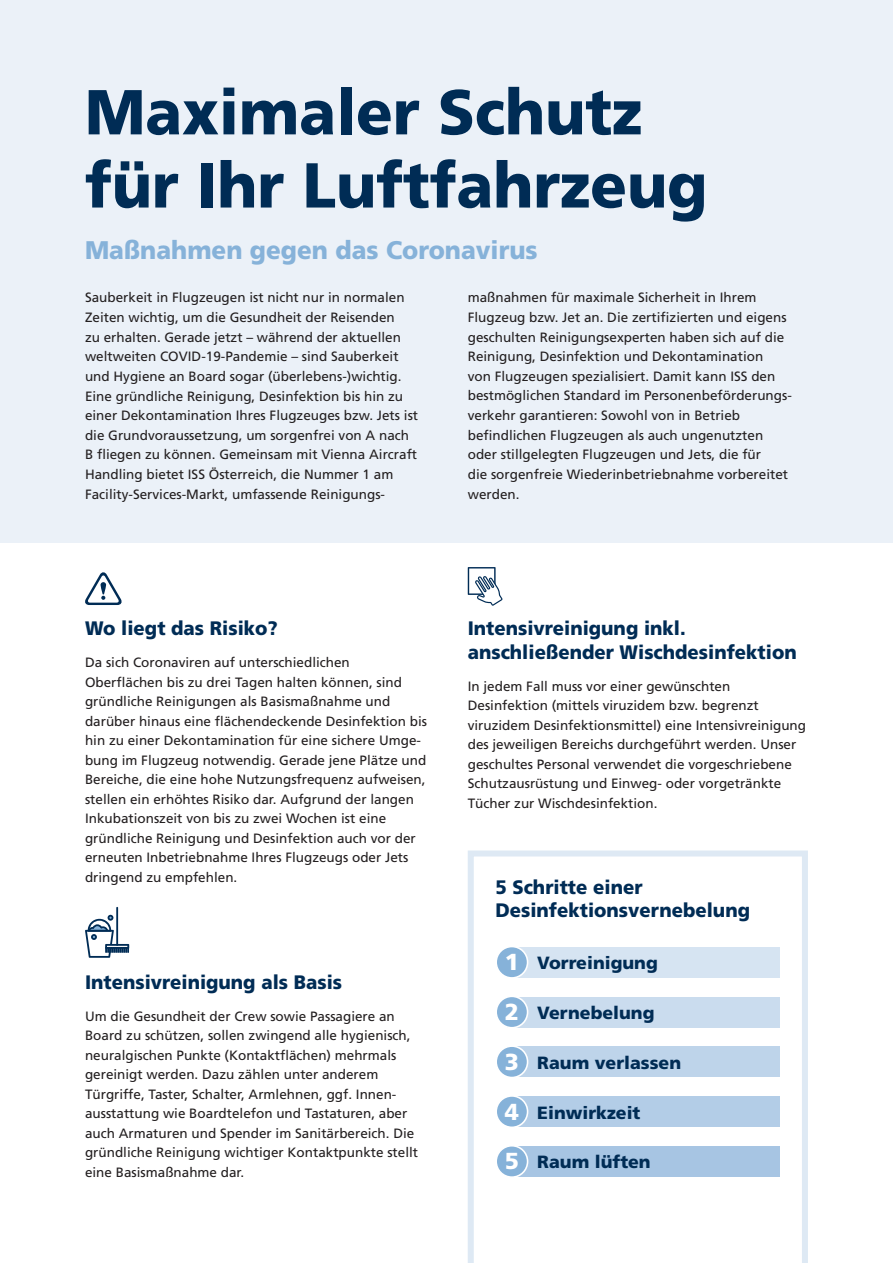
<style>
.page{position:relative;width:893px;height:1263px;background:#fff}
.page>*{position:absolute;margin:0;border:0;box-sizing:border-box;transform-origin:0 0}
.t1{font:900 63.45px/73.2px "Frutiger";color:#002c55;scale:.95 1}
.t2{font:900 25.5px "Frutiger";color:#86b2d9;scale:.95 1}
.t3{font:900 19.5px/23.4px "Frutiger";color:#002c55;scale:.95 1}
.t4{font:900 17.7px "Frutiger";color:#002c55}
.t5{font:13.5px/19.5px "Frutiger";color:#231f20}
.s1{font-size:23.1px;color:#fff}
</style>
<div class="page">
<svg style="left:468px;top:850px;width:340px;height:413px"></svg>
<div style="left:0;top:0;width:893px;height:543px;background:#ebf1f8"></div>
<div style="left:508px;top:947px;width:272px;height:31px;background:#d6e4f2"></div>
<div style="left:508px;top:997px;width:272px;height:30px;background:#cadcee"></div>
<div style="left:508px;top:1047px;width:272px;height:30px;background:#bed4ea"></div>
<div style="left:508px;top:1096px;width:272px;height:31px;background:#b3cde7"></div>
<div style="left:508px;top:1146px;width:272px;height:30px;background:#a7c5e3"></div>
<div style="left:496px;top:946px;width:32px;height:32px;background:#86b2d9;border-radius:50%"></div>
<div style="left:495px;top:946px;width:33px;height:33px;border:2px solid #fff;border-radius:50%"></div>
<div style="left:496px;top:996px;width:32px;height:32px;background:#86b2d9;border-radius:50%"></div>
<div style="left:495px;top:995px;width:33px;height:33px;border:2px solid #fff;border-radius:50%"></div>
<div style="left:496px;top:1046px;width:32px;height:31px;background:#86b2d9;border-radius:50%"></div>
<div style="left:495px;top:1045px;width:33px;height:33px;border:2px solid #fff;border-radius:50%"></div>
<div style="left:496px;top:1096px;width:32px;height:31px;background:#86b2d9;border-radius:50%"></div>
<div style="left:495px;top:1095px;width:33px;height:33px;border:2px solid #fff;border-radius:50%"></div>
<div style="left:496px;top:1146px;width:32px;height:31px;background:#86b2d9;border-radius:50%"></div>
<div style="left:495px;top:1145px;width:33px;height:33px;border:2px solid #fff;border-radius:50%"></div>
<svg style="left:85px;top:572px;width:37px;height:33px"></svg>
<hr style="left:116px;top:907px;width:2px;height:39px;background:#002c55">
<svg style="left:85px;top:915px;width:44px;height:43px"></svg>
<svg style="left:468px;top:567px;width:34px;height:39px"></svg>
<h1 class="t1" style="left:85px;top:75px;width:657px">Maximaler Schutz für Ihr Luftfahrzeug</h1>
<h2 class="t2" style="left:85px;top:235px;width:478px">Maßnahmen gegen das Coronavirus</h2>
<p class="t5" style="left:85px;top:288px;width:335px">Sauberkeit in Flugzeugen ist nicht nur in normalen Zeiten wichtig, um die Gesundheit der Reisenden<br>zu erhalten. Gerade jetzt – während der aktuellen weltweiten COVID-19-Pandemie – sind Sauberkeit und Hygiene an Board sogar (überlebens-)wichtig.<br>Eine gründliche Reinigung, Desinfektion bis hin zu einer Dekontamination Ihres Flugzeuges bzw. Jets ist die Grundvoraussetzung, um sorgenfrei von A nach B fliegen zu können. Gemeinsam mit Vienna Aircraft Handling bietet ISS Österreich, die Nummer 1 am Facility-Services-Markt, umfassende Reinigungs-</p>
<p class="t5" style="left:468px;top:288px;width:326px">maßnahmen für maximale Sicherheit in Ihrem Flugzeug bzw. Jet an. Die zertifizierten und eigens geschulten Reinigungsexperten haben sich auf die Reinigung, Desinfektion und Dekontamination<br>von Flugzeugen spezialisiert. Damit kann ISS den bestmöglichen Standard im Personenbeförderungs&shy;verkehr garantieren: Sowohl von in Betrieb befindlichen Flugzeugen als auch ungenutzten oder stillgelegten Flugzeugen und Jets, die für<br>die sorgenfreie Wiederinbetriebnahme vorbereitet werden.</p>
<h3 class="t3" style="left:85px;top:616px;width:204px">Wo liegt das Risiko?</h3>
<p class="t5" style="left:85px;top:653px;width:344px">Da sich Coronaviren auf unterschiedlichen Oberflächen bis zu drei Tagen halten können, sind gründliche Reinigungen als Basismaßnahme und darüber hinaus eine flächendeckende Desinfektion bis hin zu einer Dekontamination für eine sichere Umge&shy;bung im Flugzeug notwendig. Gerade jene Plätze und Bereiche, die eine hohe Nutzungsfrequenz aufweisen, stellen ein erhöhtes Risiko dar. Aufgrund der langen Inkubationszeit von bis zu zwei Wochen ist eine gründliche Reinigung und Desinfektion auch vor der erneuten Inbetriebnahme Ihres Flugzeugs oder Jets dringend zu empfehlen.</p>
<h3 class="t3" style="left:85px;top:970px;width:272px">Intensivreinigung als Basis</h3>
<p class="t5" style="left:85px;top:1006px;width:335px">Um die Gesundheit der Crew sowie Passagiere an Board zu schützen, sollen zwingend alle hygienisch, neuralgischen Punkte (Kontaktflächen) mehrmals gereinigt werden. Dazu zählen unter anderem Türgriffe, Taster, Schalter, Armlehnen, ggf. Innen&shy;ausstattung wie Boardtelefon und Tastaturen, aber auch Armaturen und Spender im Sanitärbereich. Die gründliche Reinigung wichtiger Kontaktpunkte stellt eine Basismaßnahme dar.</p>
<h3 class="t3" style="left:468px;top:616px;width:348px">Intensivreinigung inkl. anschließender Wischdesinfektion</h3>
<p class="t5" style="left:468px;top:676px;width:340px">In jedem Fall muss vor einer gewünschten Desinfektion (mittels viruzidem bzw. begrenzt viruzidem Desinfektionsmittel) eine Intensivreinigung des jeweiligen Bereichs durchgeführt werden. Unser geschultes Personal verwendet die vorgeschriebene Schutzausrüstung und Einweg- oder vorgetränkte Tücher zur Wischdesinfektion.</p>
<h3 class="t3" style="left:495px;top:875px;width:270px">5 Schritte einer<br>Desinfektionsvernebelung</h3>
<h3 class="t4" style="left:505px;top:952px;width:155px"><span class="s1">1</span> Vorreinigung</h3>
<h3 class="t4" style="left:505px;top:1002px;width:151px"><span class="s1">2</span> Vernebelung</h3>
<h3 class="t4" style="left:505px;top:1052px;width:178px"><span class="s1">3</span> Raum verlassen</h3>
<h3 class="t4" style="left:505px;top:1101px;width:137px"><span class="s1">4</span> Einwirkzeit</h3>
<h3 class="t4" style="left:505px;top:1151px;width:147px"><span class="s1">5</span> Raum lüften</h3>
</div>
